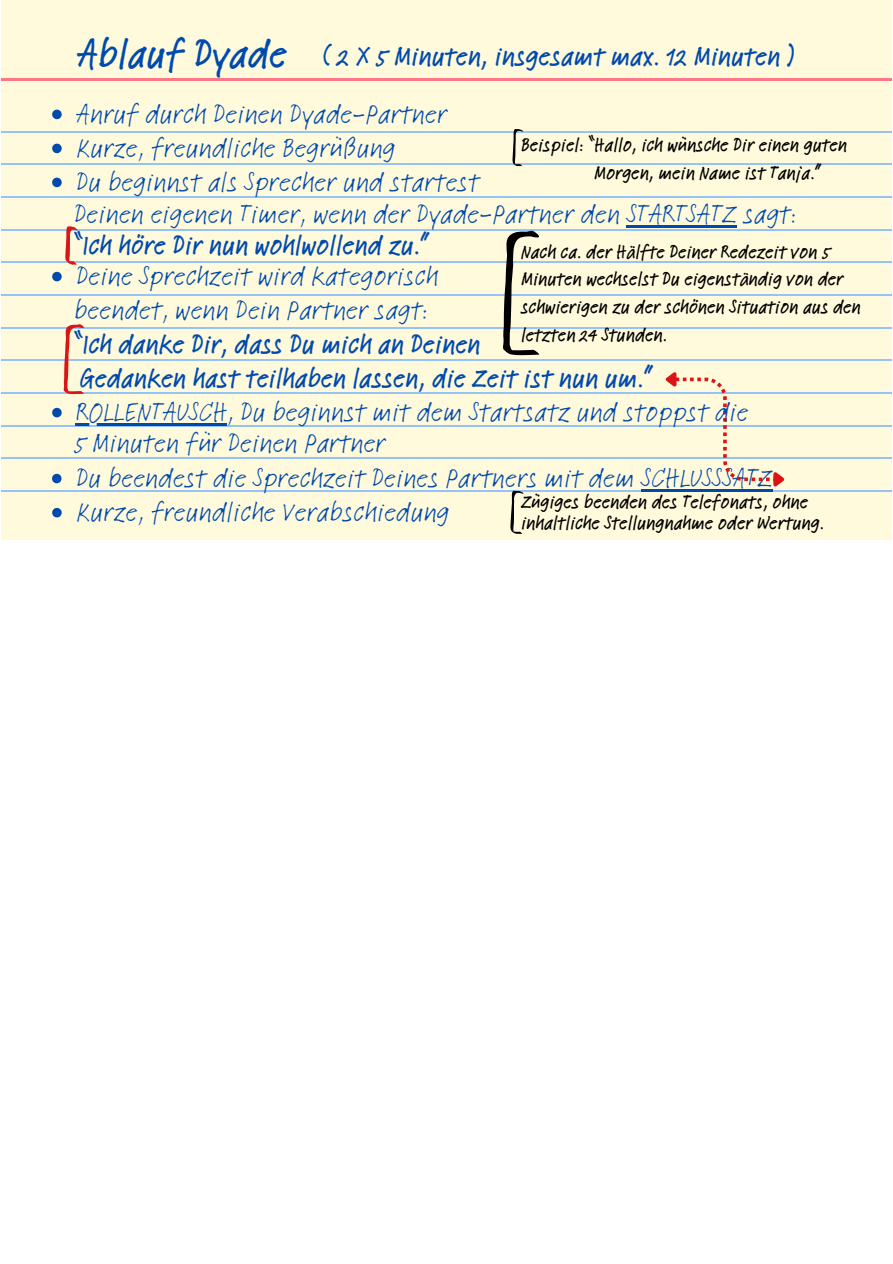
<style>
.page{position:relative;width:893px;height:1264px;background:#fff}
.page>*{position:absolute;margin:0;border:0;box-sizing:border-box;transform-origin:0 0}
.t1{font:500 42.15px "Feltpen Com";color:#004aad}
.t2{font:28.35px "Feltpen Com";color:#004aad}
.t3{font:500 28.35px "Feltpen Com";color:#004aad}
.t4{font:500 19.95px/27.8px "Feltpen Com";color:#000}
</style>
<div class="page">
<div style="left:1px;top:0;width:890px;height:539px;background:#fffadc"></div>
<hr style="left:1px;top:131px;width:890px;height:1px;background:#95c2f9">
<hr style="left:1px;top:163px;width:890px;height:2px;background:#95c2f9">
<hr style="left:1px;top:196px;width:890px;height:2px;background:#95c2f9">
<hr style="left:1px;top:229px;width:890px;height:1px;background:#95c2f9">
<hr style="left:1px;top:261px;width:890px;height:2px;background:#95c2f9">
<hr style="left:1px;top:294px;width:890px;height:2px;background:#95c2f9">
<hr style="left:1px;top:327px;width:890px;height:1px;background:#95c2f9">
<hr style="left:1px;top:359px;width:890px;height:2px;background:#95c2f9">
<hr style="left:1px;top:392px;width:890px;height:2px;background:#95c2f9">
<hr style="left:1px;top:424px;width:890px;height:2px;background:#95c2f9">
<hr style="left:1px;top:457px;width:890px;height:2px;background:#95c2f9">
<hr style="left:1px;top:490px;width:890px;height:2px;background:#95c2f9">
<hr style="left:1px;top:78px;width:890px;height:3px;background:#fc778a">
<svg style="left:444px;top:342px;width:3px;height:10px"></svg>
<svg style="left:502px;top:230px;width:37px;height:125px"></svg>
<svg style="left:512px;top:129px;width:11px;height:37px"></svg>
<svg style="left:52px;top:474px;width:9px;height:9px"></svg>
<hr style="left:640px;top:489px;width:132px;height:2px;background:#004aad">
<svg style="left:510px;top:490px;width:13px;height:44px"></svg>
<svg style="left:661px;top:372px;width:127px;height:120px"></svg>
<hr style="left:626px;top:225px;width:110px;height:2px;background:#004aad">
<svg style="left:52px;top:272px;width:10px;height:9px"></svg>
<svg style="left:64px;top:324px;width:20px;height:70px"></svg>
<svg style="left:65px;top:226px;width:13px;height:39px"></svg>
<svg style="left:52px;top:110px;width:10px;height:9px"></svg>
<svg style="left:52px;top:144px;width:10px;height:9px"></svg>
<svg style="left:52px;top:178px;width:10px;height:9px"></svg>
<svg style="left:52px;top:508px;width:10px;height:9px"></svg>
<svg style="left:52px;top:408px;width:10px;height:9px"></svg>
<hr style="left:76px;top:423px;width:151px;height:2px;background:#004aad">
<p class="t1" style="left:76px;top:25px;width:212px">Ablauf Dyade</p>
<p class="t3" style="left:322px;top:37px;width:474px">( 2 X 5 Minuten, insgesamt max. 12 Minuten )</p>
<p class="t2" style="left:76px;top:95px;width:372px">Anruf durch Deinen Dyade-Partner</p>
<p class="t2" style="left:76px;top:129px;width:321px">Kurze, freundliche Begrüßung</p>
<p class="t2" style="left:76px;top:163px;width:404px">Du beginnst als Sprecher und startest</p>
<p class="t4" style="left:521px;top:131px;width:327px">Beispiel: “Hallo, ich wünsche Dir einen guten</p>
<p class="t4" style="left:594px;top:159px;width:228px">Morgen, mein Name ist Tanja.”</p>
<p class="t2" style="left:74px;top:195px;width:724px">Deinen eigenen Timer, wenn der Dyade-Partner den STARTSATZ sagt:</p>
<p class="t3" style="left:74px;top:226px;width:356px">“Ich höre Dir nun wohlwollend zu.”</p>
<p class="t4" style="left:521px;top:237px;width:341px">Nach ca. der Hälfte Deiner Redezeit von 5<br>Minuten wechselst Du eigenständig von der schwierigen zu der schönen Situation aus den letzten 24 Stunden.</p>
<p class="t2" style="left:76px;top:257px;width:363px">Deine Sprechzeit wird kategorisch</p>
<p class="t2" style="left:74px;top:291px;width:356px">beendet, wenn Dein Partner sagt:</p>
<p class="t3" style="left:74px;top:325px;width:408px">“Ich danke Dir, dass Du mich an Deinen</p>
<p class="t3" style="left:80px;top:359px;width:574px">Gedanken hast teilhaben lassen, die Zeit ist nun um.”</p>
<p class="t2" style="left:76px;top:393px;width:674px">ROLLENTAUSCH, Du beginnst mit dem Startsatz und stoppst die</p>
<p class="t2" style="left:74px;top:424px;width:313px">5 Minuten für Deinen Partner</p>
<p class="t2" style="left:76px;top:459px;width:697px">Du beendest die Sprechzeit Deines Partners mit dem SCHLUSSSATZ</p>
<p class="t4" style="left:521px;top:491px;width:305px;line-height:20.7px">Zügiges beenden des Telefonats, ohne inhaltliche Stellungnahme oder Wertung.</p>
<p class="t2" style="left:76px;top:493px;width:375px">Kurze, freundliche Verabschiedung</p>
</div>
